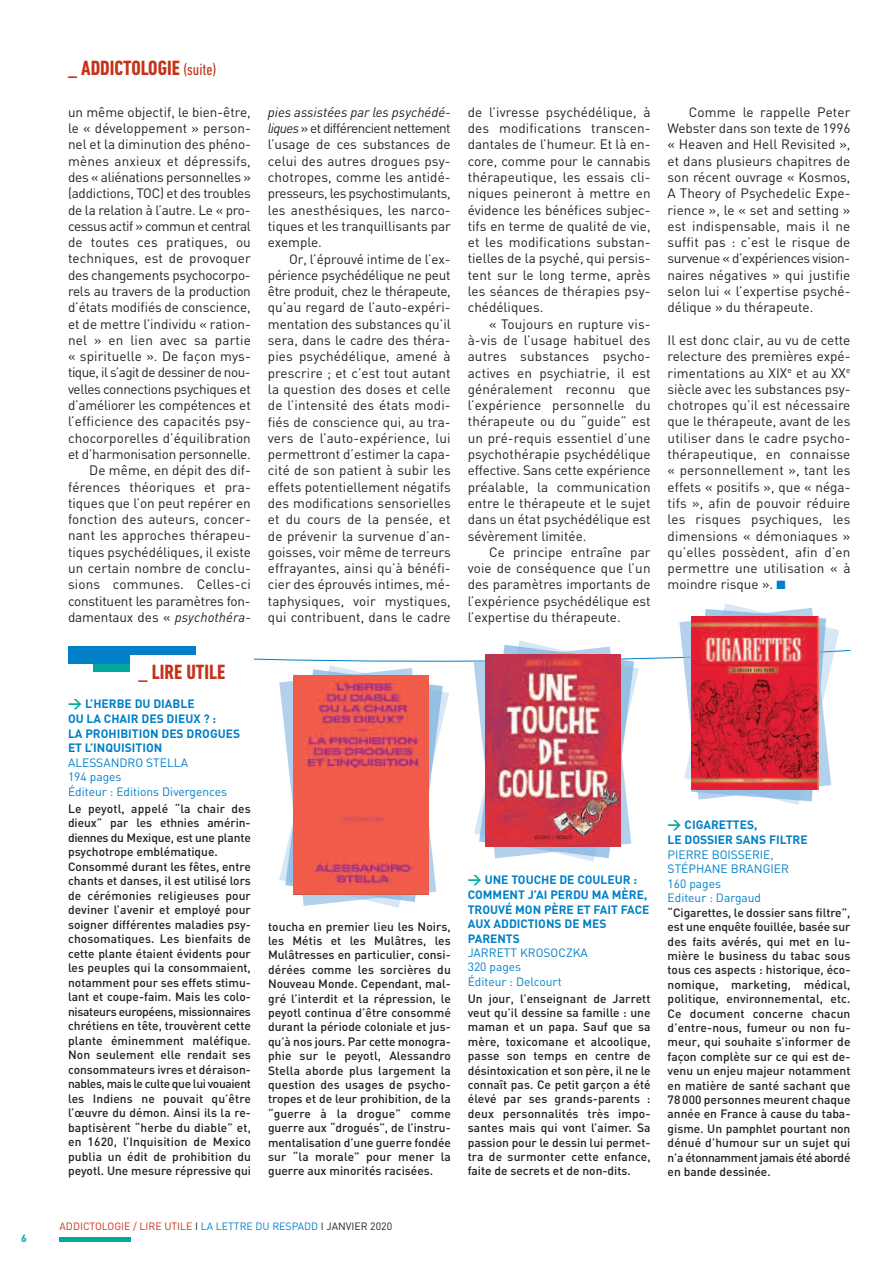
<style>
.page{position:relative;width:893px;height:1263px;background:#fff}
.page>*{position:absolute;margin:0;border:0;box-sizing:border-box;transform-origin:0 0}
.t1{font:700 condensed 21px "DIN Next LT Pro";color:#c5321a}
.t2{font:13.5px/16.4px "DIN";color:#231f20;text-align:justify}
.t3{font:italic 13.5px "DINOT";color:#231f20}
.t4{font:500 12px/14.4px "DIN";color:#231f20;text-align:justify}
.t5{font:700 12px/14.5px "DIN";color:#0080c7}
.t6{font:12px/14.5px "DIN";color:#0080c7}
.t7{font:10.5px "DIN";color:#c5321a}
.t8{font:700 10.5px "DIN";color:#00a99b}
.s1{font-weight:400;font-size:16.5px}
.s2{font-family:"DINOT";font-style:italic}
.s3{font-size:13.5px;color:#00a99b}
.s4{color:#0080c7}
.s5{color:#231f20}
</style>
<div class="page">
<div style="left:60px;top:1237px;width:71px;height:5px;background:#00a99b"></div>
<div style="left:94px;top:663px;width:123px;height:9px;background:#00a99b"></div>
<div style="left:68px;top:646px;width:128px;height:17px;background:#0080c7"></div>
<div style="left:130px;top:655px;width:109px;height:40px;background:#fff"></div>
<svg style="left:253px;top:603px;width:598px;height:305px"></svg>
<img style="left:691px;top:616px;width:128px;height:173px">
<p class="t8" style="left:21px;top:1232px;width:7px">6</p>
<h1 class="t1" style="left:68px;top:61px;width:150px">_ ADDICTOLOGIE <span class="s1">(suite)</span></h1>
<p class="t2" style="left:68px;top:104px;width:184px;text-align:right">un même objectif, le bien-être, le « développement » person&shy;nel et la diminution des phéno&shy;mènes anxieux et dépressifs, des « aliénations personnelles » (addictions, TOC) et des troubles de la relation à l’autre. Le « pro&shy;cessus actif » commun et central de toutes ces pratiques, ou techniques, est de provoquer des changements psychocorpo&shy;rels au travers de la production d’états modifiés de conscience, et de mettre l’individu « ration&shy;nel » en lien avec sa partie « spirituelle ». De façon mys&shy;tique, il s’agit de dessiner de nou&shy;velles connections psychiques et d’améliorer les compétences et l’efficience des capacités psy&shy;chocorporelles d’équilibration et d’harmonisation personnelle.<br>De même, en dépit des dif&shy;férences théoriques et pra&shy;tiques que l’on peut repérer en fonction des auteurs, concer&shy;nant les approches thérapeu&shy;tiques psychédéliques, il existe un certain nombre de conclu&shy;sions communes. Celles-ci constituent les paramètres fon&shy;damentaux des « <span class="s2">psychothéra-</span></p>
<p class="t3" style="left:268px;top:107px;width:184px">pies assistées par les psychédé-</p>
<p class="t2" style="left:268px;top:120px;width:184px"><span class="s2">liques</span> » et différencient nettement l’usage de ces substances de celui des autres drogues psy&shy;chotropes, comme les antidé&shy;presseurs, les psychostimulants, les anesthésiques, les narco&shy;tiques et les tranquillisants par exemple.</p>
<p class="t2" style="left:268px;top:251px;width:184px;text-indent:21px">Or, l’éprouvé intime de l’ex&shy;périence psychédélique ne peut être produit, chez le thérapeute, qu’au regard de l’auto-expéri&shy;mentation des substances qu’il sera, dans le cadre des théra&shy;pies psychédélique, amené à prescrire ; et c’est tout autant la question des doses et celle de l’intensité des états modi&shy;fiés de conscience qui, au tra&shy;vers de l’auto-expérience, lui permettront d’estimer la capa&shy;cité de son patient à subir les effets potentiellement négatifs des modifications sensorielles et du cours de la pensée, et de prévenir la survenue d’an&shy;goisses, voir même de terreurs effrayantes, ainsi qu’à bénéfi&shy;cier des éprouvés intimes, mé&shy;taphysiques, voir mystiques, qui contribuent, dans le cadre</p>
<h1 class="t1" style="left:139px;top:665px;width:88px">_ LIRE UTILE</h1>
<p class="t5" style="left:68px;top:697px;width:174px"><span class="s3">&gt;</span> L’HERBE DU DIABLE<br>OU LA CHAIR DES DIEUX ? :<br>LA PROHIBITION DES DROGUES<br>ET L’INQUISITION</p>
<p class="t6" style="left:68px;top:755px;width:161px">ALESSANDRO STELLA<br>194 pages<br>Éditeur : Editions Divergences</p>
<p class="t4" style="left:68px;top:801px;width:184px;text-align:left">Le peyotl, appelé “la chair des dieux” par les ethnies amérin&shy;diennes du Mexique, est une plante psychotrope emblématique.<br>Consommé durant les fêtes, entre chants et danses, il est utilisé lors de cérémonies religieuses pour deviner l’avenir et employé pour soigner différentes maladies psy&shy;chosomatiques. Les bienfaits de cette plante étaient évidents pour les peuples qui la consommaient, notamment pour ses effets stimu&shy;lant et coupe-faim. Mais les colo&shy;nisateurs européens, missionnaires chrétiens en tête, trouvèrent cette plante éminemment maléfique.<br>Non seulement elle rendait ses consommateurs ivres et déraison&shy;nables, mais le culte que lui vouaient les Indiens ne pouvait qu’être l’œuvre du démon. Ainsi ils la re&shy;baptisèrent “herbe du diable” et, en 1620, l’Inquisition de Mexico publia un édit de prohibition du peyotl. Une mesure répressive qui</p>
<p class="t4" style="left:268px;top:919px;width:184px">toucha en premier lieu les Noirs, les Métis et les Mulâtres, les Mulâtresses en particulier, consi&shy;dérées comme les sorcières du Nouveau Monde. Cependant, mal&shy;gré l’interdit et la répression, le peyotl continua d’être consommé durant la période coloniale et jus&shy;qu’à nos jours. Par cette monogra&shy;phie sur le peyotl, Alessandro Stella aborde plus largement la question des usages de psycho&shy;tropes et de leur prohibition, de la “guerre à la drogue” comme guerre aux “drogués”, de l’instru&shy;mentalisation d’une guerre fondée sur “la morale” pour mener la guerre aux minorités racisées.</p>
<p class="t2" style="left:468px;top:104px;width:184px">de l’ivresse psychédélique, à des modifications transcen&shy;dantales de l’humeur. Et là en&shy;core, comme pour le cannabis thérapeutique, les essais cli&shy;niques peineront à mettre en évidence les bénéfices subjec&shy;tifs en terme de qualité de vie, et les modifications substan&shy;tielles de la psyché, qui persis&shy;tent sur le long terme, après les séances de thérapies psy&shy;chédéliques.</p>
<p class="t2" style="left:468px;top:316px;width:184px;text-indent:21px">« Toujours en rupture vis&shy;à-vis de l’usage habituel des autres substances psycho&shy;actives en psychiatrie, il est généralement reconnu que l’expérience personnelle du thérapeute ou du “guide” est un pré-requis essentiel d’une psychothérapie psychédélique effective. Sans cette expérience préalable, la communication entre le thérapeute et le sujet dans un état psychédélique est sévèrement limitée.</p>
<p class="t2" style="left:468px;top:544px;width:184px;text-indent:21px">Ce principe entraîne par voie de conséquence que l’un des paramètres importants de l’expérience psychédélique est l’expertise du thérapeute.</p>
<p class="t5" style="left:468px;top:873px;width:183px"><span class="s3">&gt;</span> UNE TOUCHE DE COULEUR :<br>COMMENT J’AI PERDU MA MÈRE,<br>TROUVÉ MON PÈRE ET FAIT FACE<br>AUX ADDICTIONS DE MES<br>PARENTS</p>
<p class="t6" style="left:468px;top:945px;width:122px">JARRETT KROSOCZKA<br>320 pages<br>Éditeur : Delcourt</p>
<p class="t4" style="left:468px;top:991px;width:184px">Un jour, l’enseignant de Jarrett veut qu’il dessine sa famille : une maman et un papa. Sauf que sa mère, toxicomane et alcoolique, passe son temps en centre de désintoxication et son père, il ne le connaît pas. Ce petit garçon a été élevé par ses grands-parents : deux personnalités très impo&shy;santes mais qui vont l’aimer. Sa passion pour le dessin lui permet&shy;tra de surmonter cette enfance, faite de secrets et de non-dits.</p>
<p class="t2" style="left:668px;top:104px;width:184px;text-indent:21px">Comme le rappelle Peter Webster dans son texte de 1996 « Heaven and Hell Revisited », et dans plusieurs chapitres de son récent ouvrage « Kosmos, A Theory of Psychedelic Expe&shy;rience », le « set and setting » est indispensable, mais il ne suffit pas : c’est le risque de survenue « d’expériences vision&shy;naires négatives » qui justifie selon lui « l’expertise psyché&shy;délique » du thérapeute.</p>
<p class="t2" style="left:668px;top:332px;width:184px">Il est donc clair, au vu de cette relecture des premières expé&shy;rimentations au XIX<sup>e</sup> et au XX<sup>e </sup>siècle avec les substances psy&shy;chotropes qu’il est nécessaire que le thérapeute, avant de les utiliser dans le cadre psycho&shy;thérapeutique, en connaisse « personnellement », tant les effets « positifs », que « néga&shy;tifs », afin de pouvoir réduire les risques psychiques, les dimensions « démoniaques » qu’elles possèdent, afin d’en permettre une utilisation « à moindre risque ». <span class="s4">■</span></p>
<p class="t5" style="left:668px;top:818px;width:142px;line-height:15px"><span class="s3">&gt;</span> CIGARETTES,<br>LE DOSSIER SANS FILTRE</p>
<p class="t6" style="left:668px;top:847px;width:123px">PIERRE BOISSERIE,<br>STÉPHANE BRANGIER<br>160 pages<br>Editeur : Dargaud</p>
<p class="t4" style="left:668px;top:905px;width:184px">“Cigarettes, le dossier sans filtre”, est une enquête fouillée, basée sur des faits avérés, qui met en lu&shy;mière le business du tabac sous tous ces aspects : historique, éco&shy;nomique, marketing, médical, politique, environnemental, etc.<br>Ce document concerne chacun d’entre-nous, fumeur ou non fu&shy;meur, qui souhaite s’informer de façon complète sur ce qui est de&shy;venu un enjeu majeur notamment en matière de santé sachant que 78 000 personnes meurent chaque année en France à cause du taba&shy;gisme. Un pamphlet pourtant non dénué d’humour sur un sujet qui n’a étonnamment jamais été abordé en bande dessinée.</p>
<p class="t7" style="left:60px;top:1220px;width:334px">ADDICTOLOGIE / LIRE UTILE <span class="s5">I</span> <span class="s4">LA LETTRE DU RESPADD</span> <span class="s5">I JANVIER 2020</span></p>
</div>
